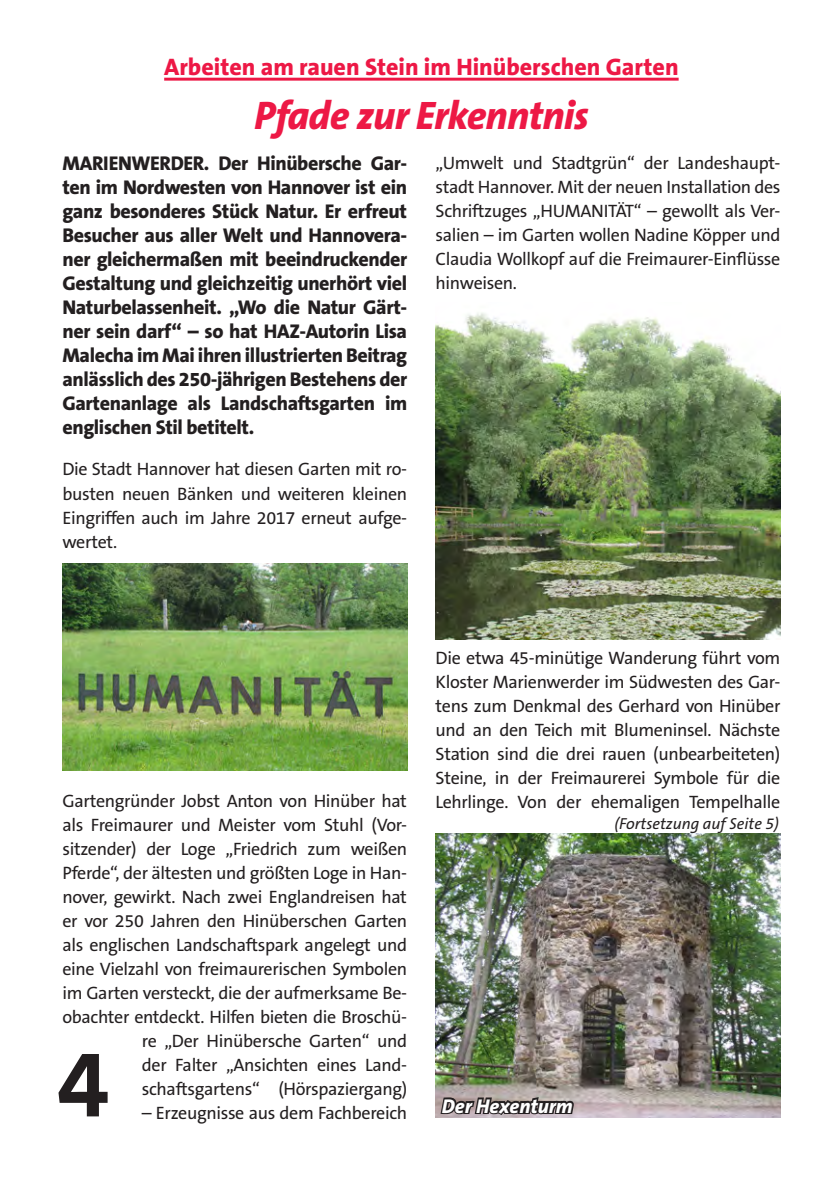
<style>
.page{position:relative;width:840px;height:1191px;background:#fff}
.page>*{position:absolute;margin:0;border:0;box-sizing:border-box;transform-origin:0 0}
.t1{font:700 96px "The Sans B7";color:#231f20}
.t2{font:italic 800 40px "The Sans B8";letter-spacing:-.02em;color:#ed1845}
.t3{font:800 24px "The Sans B8";color:#ed1845}
.t4{font:800 20px/24px "The Sans B8";letter-spacing:-.02em;color:#231f20;text-align:justify}
.t5{font:italic 800 20px "The Sans B8";color:#fff}
.t6{font:18px/24px "The Sans B5 Plain";letter-spacing:-.02em;color:#231f20;text-align:justify}
.t7{font:italic 16px "The Sans B5 Plain";color:#231f20}
</style>
<div class="page">
<img style="left:435px;top:312px;width:345px;height:327px">
<img style="left:62px;top:563px;width:345px;height:207px">
<img style="left:435px;top:833px;width:345px;height:284px">
<hr style="left:164px;top:78px;width:514px;height:3px;background:#ed1845">
<svg style="left:438px;top:1095px;width:137px;height:22px;background:#665e5f"></svg>
<h3 class="t3" style="left:164px;top:54px;width:515px">Arbeiten am rauen Stein im Hinüberschen Garten</h3>
<h2 class="t2" style="left:254px;top:95px;width:336px">Pfade zur Erkenntnis</h2>
<p class="t4" style="left:62px;top:152px;width:346px">MARIENWERDER. Der Hinübersche Gar&shy;ten im Nordwesten von Hannover ist ein ganz besonderes Stück Natur. Er erfreut Besucher aus aller Welt und Hannovera&shy;ner gleichermaßen mit beeindruckender Gestaltung und gleichzeitig unerhört viel Naturbelassenheit. „Wo die Natur Gärt&shy;ner sein darf“ – so hat HAZ-Autorin Lisa Malecha im Mai ihren illustrierten Beitrag anlässlich des 250-jährigen Bestehens der Gartenanlage als Landschaftsgarten im englischen Stil betitelt.</p>
<p class="t6" style="left:62px;top:458px;width:346px">Die Stadt Hannover hat diesen Garten mit ro&shy;busten neuen Bänken und weiteren kleinen Eingriffen auch im Jahre 2017 erneut aufge&shy;wertet.</p>
<p class="t6" style="left:435px;top:151px;width:346px">„Umwelt und Stadtgrün“ der Landeshaupt&shy;stadt Hannover. Mit der neuen Installation des Schriftzuges „HUMANITÄT“ – gewollt als Ver&shy;salien – im Garten wollen Nadine Köpper und Claudia Wollkopf auf die Freimaurer-Einflüsse hinweisen.</p>
<p class="t6" style="left:62px;top:789px;width:346px;text-align:right">Gartengründer Jobst Anton von Hinüber hat als Freimaurer und Meister vom Stuhl (Vor&shy;sitzender) der Loge „Friedrich zum weißen Pferde“, der ältesten und größten Loge in Han&shy;nover, gewirkt. Nach zwei Englandreisen hat er vor 250 Jahren den Hinüberschen Garten als englischen Landschaftspark angelegt und eine Vielzahl von freimaurerischen Symbolen im Garten versteckt, die der aufmerksame Be&shy;obachter entdeckt. Hilfen bieten die Broschü&shy;re „Der Hinübersche Garten“ und<br>der Falter „Ansichten eines Land&shy;schaftsgartens“ (Hörspaziergang)</p>
<p class="t6" style="left:142px;top:1101px;width:267px">– Erzeugnisse aus dem Fachbereich</p>
<h1 class="t1" style="left:57px;top:1033px;width:54px">4</h1>
<p class="t6" style="left:435px;top:647px;width:346px">Die etwa 45-minütige Wanderung führt vom Kloster Marienwerder im Südwesten des Gar&shy;tens zum Denkmal des Gerhard von Hinüber und an den Teich mit Blumeninsel. Nächste Station sind die drei rauen (unbearbeiteten)<br>Steine, in der Freimaurerei Symbole für die Lehrlinge. Von der ehemaligen Tempelhalle</p>
<p class="t7" style="left:614px;top:815px;width:166px">(Fortsetzung auf Seite 5)</p>
<p class="t5" style="left:441px;top:1095px;width:132px">Der Hexenturm</p>
</div>
